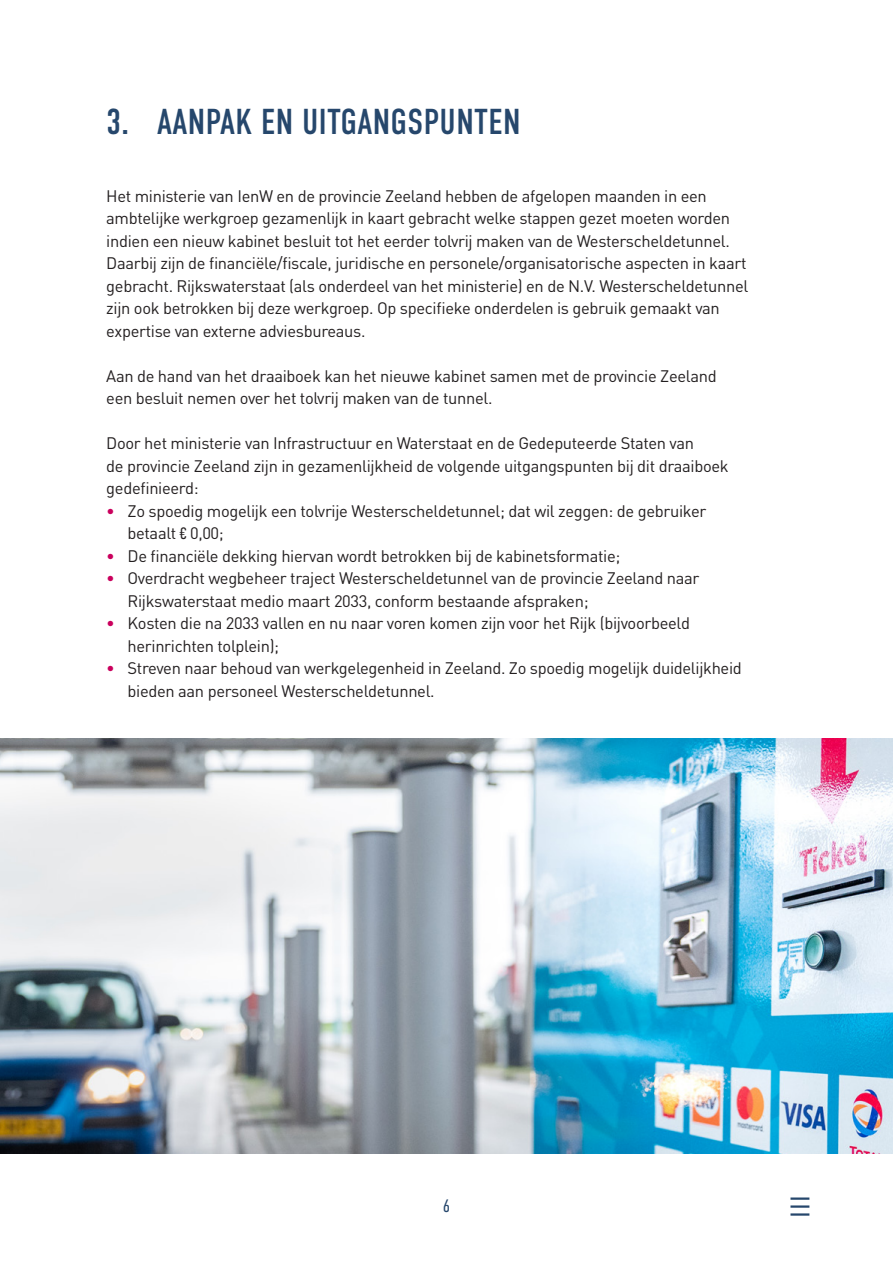
<style>
.page{position:relative;width:893px;height:1263px;background:#fff}
.page>*{position:absolute;margin:0;border:0;box-sizing:border-box;transform-origin:0 0}
.t1{font:36px "DIN Condensed";letter-spacing:.01em;color:#26476c}
.t2{font:300 18px "DIN Condensed";color:#26476c}
.t3{font:16.5px/22.5px "DIN";letter-spacing:-.02em;color:#231f20}
.s1{color:#ca005d}
.s2{font-family:"DIN Condensed";font-weight:300}
</style>
<div class="page">
<img style="left:0;top:738px;width:893px;height:415px">
<hr style="left:790px;top:1197px;width:19px;height:3px;background:#26476c">
<hr style="left:790px;top:1205px;width:19px;height:3px;background:#26476c">
<hr style="left:790px;top:1213px;width:19px;height:3px;background:#26476c">
<h1 class="t1" style="left:106px;top:102px;width:416px">3. AANPAK EN UITGANGSPUNTEN</h1>
<p class="t3" style="left:106px;top:184px;width:643px">Het ministerie van IenW en de provincie Zeeland hebben de afgelopen maanden in een ambtelijke werkgroep gezamenlijk in kaart gebracht welke stappen gezet moeten worden indien een nieuw kabinet besluit tot het eerder tolvrij maken van de Westerscheldetunnel.<br>Daarbij zijn de financiële/fiscale, juridische en personele/organisatorische aspecten in kaart gebracht. Rijkswaterstaat (als onderdeel van het ministerie) en de N.V. Westerscheldetunnel zijn ook betrokken bij deze werkgroep. Op specifieke onderdelen is gebruik gemaakt van expertise van externe adviesbureaus.</p>
<p class="t3" style="left:106px;top:364px;width:612px">Aan de hand van het draaiboek kan het nieuwe kabinet samen met de provincie Zeeland een besluit nemen over het tolvrij maken van de tunnel.</p>
<p class="t3" style="left:106px;top:432px;width:624px">Door het ministerie van Infrastructuur en Waterstaat en de Gedeputeerde Staten van<br>de provincie Zeeland zijn in gezamenlijkheid de volgende uitgangspunten bij dit draaiboek gedefinieerd:</p>
<p class="t3" style="left:128px;top:499px;width:580px;text-indent:-21px"><span class="s1">•</span> Zo spoedig mogelijk een tolvrije Westerscheldetunnel; dat wil zeggen: de gebruiker betaalt <span class="s2">€</span> 0,00;</p>
<p class="t3" style="left:106px;top:544px;width:516px"><span class="s1">•</span> De financiële dekking hiervan wordt betrokken bij de kabinetsformatie;</p>
<p class="t3" style="left:128px;top:567px;width:573px;text-indent:-21px"><span class="s1">•</span> Overdracht wegbeheer traject Westerscheldetunnel van de provincie Zeeland naar<br>Rijkswaterstaat medio maart 2033, conform bestaande afspraken;</p>
<p class="t3" style="left:128px;top:612px;width:564px;text-indent:-21px"><span class="s1">•</span> Kosten die na 2033 vallen en nu naar voren komen zijn voor het Rijk (bijvoorbeeld herinrichten tolplein);</p>
<p class="t3" style="left:128px;top:657px;width:616px;text-indent:-21px"><span class="s1">•</span> Streven naar behoud van werkgelegenheid in Zeeland. Zo spoedig mogelijk duidelijkheid bieden aan personeel Westerscheldetunnel.</p>
<p class="t2" style="left:443px;top:1195px;width:9px">6</p>
</div>
